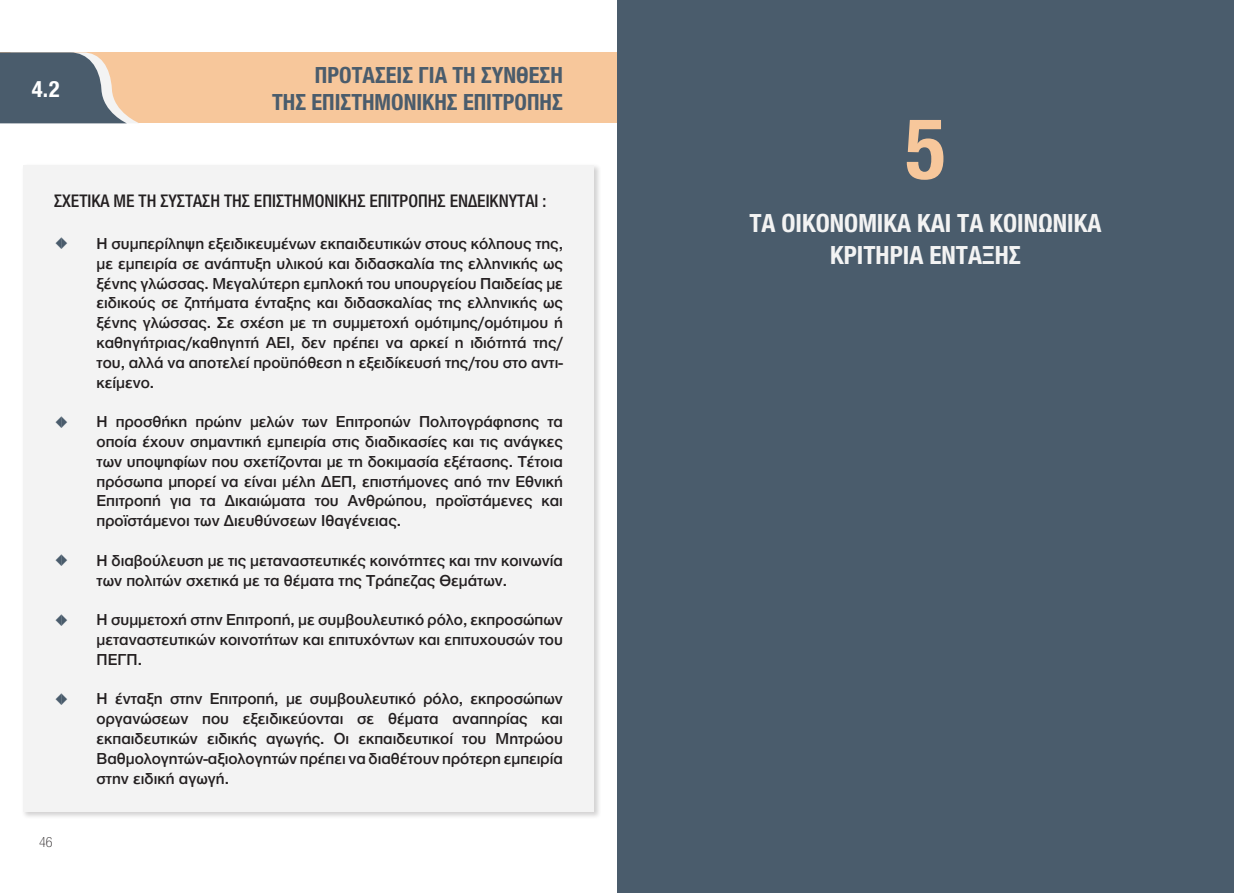
<style>
.page{position:relative;width:1234px;height:893px;background:#fff}
.page>*{position:absolute;margin:0;border:0;box-sizing:border-box;transform-origin:0 0}
.t1{font:700 condensed 90px "Helvetica Neue Greek";color:#f7c79b}
.t2{font:700 condensed 27px/32.4px "Helvetica Neue Greek";color:#f3f3f3;text-align:center}
.t3{font:700 condensed 24px/27px "Helvetica Neue Greek";color:#4a5c6c;text-align:right}
.t4{font:700 condensed 24px "Helvetica Neue Greek";color:#fff}
.t5{font:500 condensed 18.75px "Helvetica Neue Greek";color:#231f20}
.t6{font:500 16.5px/19.8px "Helvetica Neue Greek";color:#231f20;text-align:justify}
.t7{font:16.5px "PF Agora Serif Pro";color:#4a5c6c}
.t8{font:15px "Helvetica Neue Greek X Lg Cond";color:#231f20}
</style>
<div class="page">
<div style="left:21px;top:164px;width:580px;height:656px;background:#231f20;opacity:.2"></div>
<div style="left:23px;top:165px;width:570px;height:647px;background:#f3f3f3"></div>
<div style="left:0;top:52px;width:617px;height:71px;background:#f7c79b"></div>
<svg style="left:0;top:52px;width:139px;height:71px"></svg>
<div style="left:617px;top:0;width:616px;height:893px;background:#4a5c6c"></div>
<h3 class="t4" style="left:31px;top:77px;width:30px">4.2</h3>
<h3 class="t3" style="left:272px;top:62px;width:292px">ΠΡΟΤΑΣΕΙΣ ΓΙΑ ΤΗ ΣΥΝΘΕΣΗ<br>ΤΗΣ ΕΠΙΣΤΗΜΟΝΙΚΗΣ ΕΠΙΤΡΟΠΗΣ</h3>
<p class="t5" style="left:54px;top:190px;width:494px">ΣΧΕΤΙΚΑ ΜΕ ΤΗ ΣΥΣΤΑΣΗ ΤΗΣ ΕΠΙΣΤΗΜΟΝΙΚΗΣ ΕΠΙΤΡΟΠΗΣ ΕΝΔΕΙΚΝΥΤΑΙ :</p>
<p class="t6" style="left:97px;top:234px;width:468px">Η συμπερίληψη εξειδικευμένων εκπαιδευτικών στους κόλπους της, με εμπειρία σε ανάπτυξη υλικού και διδασκαλία της ελληνικής ως ξένης γλώσσας. Μεγαλύτερη εμπλοκή του υπουργείου Παιδείας με ειδικούς σε ζητήματα ένταξης και διδασκαλίας της ελληνικής ως ξένης γλώσσας. Σε σχέση με τη συμμετοχή ομότιμης/ομότιμου ή καθηγήτριας/καθηγητή ΑΕΙ, δεν πρέπει να αρκεί η ιδιότητά της/ του, αλλά να αποτελεί προϋπόθεση η εξειδίκευσή της/του στο αντι&shy;κείμενο.</p>
<p class="t6" style="left:97px;top:412px;width:468px">Η προσθήκη πρώην μελών των Επιτροπών Πολιτογράφησης τα οποία έχουν σημαντική εμπειρία στις διαδικασίες και τις ανάγκες των υποψηφίων που σχετίζονται με τη δοκιμασία εξέτασης. Τέτοια πρόσωπα μπορεί να είναι μέλη ΔΕΠ, επιστήμονες από την Εθνική Επιτροπή για τα Δικαιώματα του Ανθρώπου, προϊστάμενες και προϊστάμενοι των Διευθύνσεων Ιθαγένειας.</p>
<p class="t6" style="left:97px;top:550px;width:468px">Η διαβούλευση με τις μεταναστευτικές κοινότητες και την κοινωνία των πολιτών σχετικά με τα θέματα της Τράπεζας Θεμάτων.</p>
<p class="t6" style="left:97px;top:610px;width:468px">Η συμμετοχή στην Επιτροπή, με συμβουλευτικό ρόλο, εκπροσώπων μεταναστευτικών κοινοτήτων και επιτυχόντων και επιτυχουσών του ΠΕΓΠ.</p>
<p class="t6" style="left:97px;top:689px;width:468px">Η ένταξη στην Επιτροπή, με συμβουλευτικό ρόλο, εκπροσώπων οργανώσεων που εξειδικεύονται σε θέματα αναπηρίας και εκπαιδευτικών ειδικής αγωγής. Οι εκπαιδευτικοί του Μητρώου Βαθμολογητών-αξιολογητών πρέπει να διαθέτουν πρότερη εμπειρία στην ειδική αγωγή.</p>
<p class="t7" style="left:54px;top:237px;width:16px">◀▶</p>
<p class="t7" style="left:54px;top:415px;width:16px">◀▶</p>
<p class="t7" style="left:54px;top:554px;width:16px">◀▶</p>
<p class="t7" style="left:54px;top:613px;width:16px">◀▶</p>
<p class="t7" style="left:54px;top:692px;width:16px">◀▶</p>
<p class="t8" style="left:39px;top:834px;width:15px">46</p>
<h1 class="t1" style="left:903px;top:101px;width:45px">5</h1>
<h2 class="t2" style="left:749px;top:206px;width:353px">ΤΑ ΟΙΚΟΝΟΜΙΚΑ ΚΑΙ ΤΑ ΚΟΙΝΩΝΙΚΑ<br>ΚΡΙΤΗΡΙΑ ΕΝΤΑΞΗΣ</h2>
</div>
